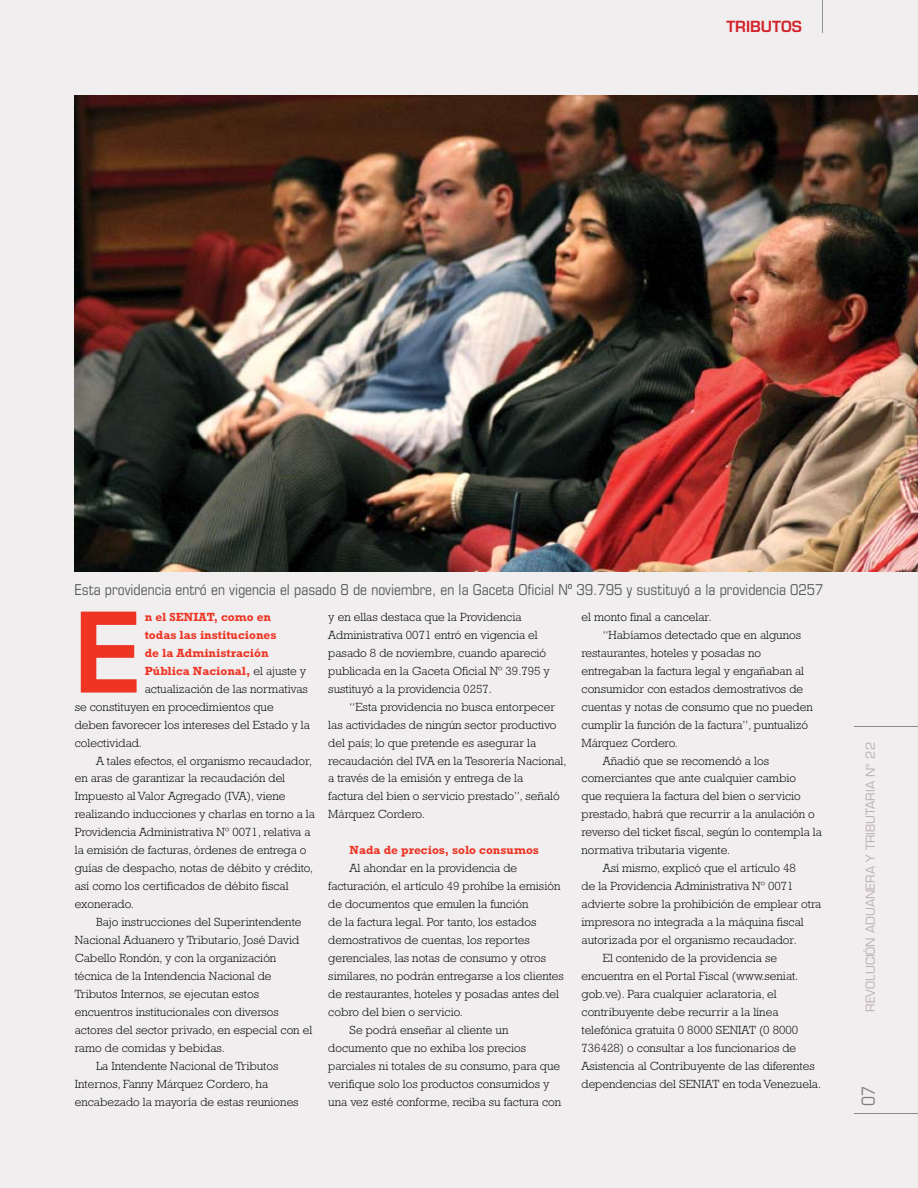
<style>
.page{position:relative;width:918px;height:1188px;background:#f1eef0}
.page>*{position:absolute;margin:0;border:0;box-sizing:border-box;transform-origin:0 0}
.t1{font:600 107.85px "Eurostile LT Std";color:#ee3524}
.t2{font:condensed 18px "Eurostile LT Std";color:#808285}
.t3{font:condensed 15px "Eurostile LT Std";color:#58595b}
.t4{font:600 15px "Eurostile LT Std";color:#d2232a}
.t5{font:300 12px/18px "Rockwell Std";color:#000}
.t6{font:700 12px "Rockwell Std";color:#ee3524}
.t7{font:12px "Eurostile LT Std";color:#bbafb7}
.s1{font-weight:300;color:#000}
</style>
<div class="page">
<div style="left:862px;top:1087px;width:13px;height:18px;background:#f1eef0"></div>
<hr style="left:854px;top:1113px;width:64px;height:1px;background:#8d8d90">
<hr style="left:854px;top:726px;width:64px;height:1px;background:#8d8d90">
<hr style="left:822px;top:0;width:1px;height:32px;background:#939598">
<img style="left:74px;top:96px;width:844px;height:475px">
<p class="t4" style="left:726px;top:20px;width:77px">TRIBUTOS</p>
<p class="t3" style="left:74px;top:583px;width:751px">Esta providencia entró en vigencia el pasado 8 de noviembre, en la Gaceta Oficial Nº 39.795 y sustituyó a la providencia 0257</p>
<p class="t5" style="left:582px;top:609px;width:132px">el monto final a cancelar.</p>
<p class="t5" style="left:603px;top:627px;width:200px">“Habíamos detectado que en algunos</p>
<p class="t5" style="left:582px;top:645px;width:181px">restaurantes, hoteles y posadas no</p>
<p class="t5" style="left:582px;top:663px;width:224px">entregaban la factura legal y engañaban al</p>
<p class="t5" style="left:582px;top:681px;width:223px">consumidor con estados demostrativos de</p>
<p class="t5" style="left:582px;top:699px;width:233px">cuentas y notas de consumo que no pueden</p>
<p class="t5" style="left:582px;top:717px;width:228px">cumplir la función de la factura”, puntualizó</p>
<p class="t5" style="left:582px;top:735px;width:98px">Márquez Cordero.</p>
<p class="t5" style="left:603px;top:753px;width:168px">Añadió que se recomendó a los</p>
<p class="t5" style="left:582px;top:771px;width:216px">comerciantes que ante cualquier cambio</p>
<p class="t5" style="left:582px;top:789px;width:221px">que requiera la factura del bien o servicio</p>
<p class="t5" style="left:582px;top:807px;width:235px">prestado, habrá que recurrir a la anulación o</p>
<p class="t5" style="left:582px;top:825px;width:242px">reverso del ticket fiscal, según lo contempla la</p>
<p class="t5" style="left:582px;top:843px;width:150px">normativa tributaria vigente.</p>
<p class="t5" style="left:603px;top:861px;width:194px">Así mismo, explicó que el artículo 48</p>
<p class="t5" style="left:582px;top:879px;width:214px">de la Providencia Administrativa Nº 0071</p>
<p class="t5" style="left:582px;top:897px;width:241px">advierte sobre la prohibición de emplear otra</p>
<p class="t5" style="left:582px;top:914px;width:224px">impresora no integrada a la máquina fiscal</p>
<p class="t5" style="left:582px;top:932px;width:217px">autorizada por el organismo recaudador.</p>
<p class="t5" style="left:603px;top:950px;width:176px">El contenido de la providencia se</p>
<p class="t5" style="left:582px;top:968px;width:218px">encuentra en el Portal Fiscal (www.seniat.</p>
<p class="t5" style="left:582px;top:986px;width:197px">gob.ve). Para cualquier aclaratoria, el</p>
<p class="t5" style="left:582px;top:1004px;width:198px">contribuyente debe recurrir a la línea</p>
<p class="t5" style="left:582px;top:1022px;width:218px">telefónica gratuita 0 8000 SENIAT (0 8000</p>
<p class="t5" style="left:582px;top:1040px;width:216px">736428) o consultar a los funcionarios de</p>
<p class="t5" style="left:582px;top:1058px;width:235px">Asistencia al Contribuyente de las diferentes</p>
<p class="t5" style="left:582px;top:1076px;width:241px">dependencias del SENIAT en toda Venezuela.</p>
<h1 class="t1" style="left:75px;top:603px;width:68px">E</h1>
<p class="t6" style="left:145px;top:612px;width:128px">n el SENIAT, como en</p>
<p class="t5" style="left:328px;top:609px;width:223px">y en ellas destaca que la Providencia Administrativa 0071 entró en vigencia el pasado 8 de noviembre, cuando apareció publicada en la Gaceta Oficial Nº 39.795 y sustituyó a la providencia 0257.</p>
<p class="t5" style="left:328px;top:699px;width:240px;text-indent:21px">“Esta providencia no busca entorpecer las actividades de ningún sector productivo del país; lo que pretende es asegurar la recaudación del IVA en la Tesorería Nacional, a través de la emisión y entrega de la<br>factura del bien o servicio prestado”, señaló Márquez Cordero.</p>
<p class="t6" style="left:350px;top:846px;width:191px">Nada de precios, solo consumos</p>
<p class="t5" style="left:350px;top:861px;width:169px">Al ahondar en la providencia de</p>
<p class="t5" style="left:328px;top:879px;width:234px">facturación, el artículo 49 prohíbe la emisión</p>
<p class="t5" style="left:328px;top:897px;width:202px">de documentos que emulen la función</p>
<p class="t5" style="left:328px;top:914px;width:210px">de la factura legal. Por tanto, los estados</p>
<p class="t5" style="left:328px;top:932px;width:203px">demostrativos de cuentas, los reportes</p>
<p class="t5" style="left:328px;top:950px;width:219px">gerenciales, las notas de consumo y otros</p>
<p class="t5" style="left:328px;top:968px;width:237px">similares, no podrán entregarse a los clientes</p>
<p class="t5" style="left:328px;top:986px;width:232px">de restaurantes, hoteles y posadas antes del</p>
<p class="t5" style="left:328px;top:1004px;width:136px">cobro del bien o servicio.</p>
<p class="t5" style="left:350px;top:1022px;width:160px">Se podrá enseñar al cliente un</p>
<p class="t5" style="left:328px;top:1040px;width:199px">documento que no exhiba los precios</p>
<p class="t5" style="left:328px;top:1058px;width:233px">parciales ni totales de su consumo, para que</p>
<p class="t5" style="left:328px;top:1076px;width:223px">verifique solo los productos consumidos y</p>
<p class="t5" style="left:328px;top:1094px;width:234px">una vez esté conforme, reciba su factura con</p>
<p class="t6" style="left:145px;top:630px;width:133px">todas las instituciones</p>
<p class="t6" style="left:145px;top:648px;width:125px">de la Administración</p>
<p class="t6" style="left:145px;top:666px;width:163px">Pública Nacional, <span class="s1">el ajuste y</span></p>
<p class="t5" style="left:145px;top:681px;width:165px">actualización de las normativas</p>
<p class="t5" style="left:75px;top:699px;width:200px">se constituyen en procedimientos que</p>
<p class="t5" style="left:75px;top:717px;width:237px">deben favorecer los intereses del Estado y la</p>
<p class="t5" style="left:75px;top:735px;width:69px">colectividad.</p>
<p class="t5" style="left:96px;top:753px;width:218px">A tales efectos, el organismo recaudador,</p>
<p class="t5" style="left:75px;top:771px;width:212px">en aras de garantizar la recaudación del</p>
<p class="t5" style="left:75px;top:789px;width:212px">Impuesto al Valor Agregado (IVA), viene</p>
<p class="t5" style="left:75px;top:807px;width:242px">realizando inducciones y charlas en torno a la</p>
<p class="t5" style="left:75px;top:825px;width:237px">Providencia Administrativa Nº 0071, relativa a</p>
<p class="t5" style="left:75px;top:843px;width:233px">la emisión de facturas, órdenes de entrega o</p>
<p class="t5" style="left:75px;top:861px;width:240px">guías de despacho, notas de débito y crédito,</p>
<p class="t5" style="left:75px;top:879px;width:215px">así como los certificados de débito fiscal</p>
<p class="t5" style="left:75px;top:897px;width:61px">exonerado.</p>
<p class="t5" style="left:96px;top:914px;width:207px">Bajo instrucciones del Superintendente</p>
<p class="t5" style="left:75px;top:932px;width:226px">Nacional Aduanero y Tributario, José David</p>
<p class="t5" style="left:75px;top:950px;width:203px">Cabello Rondón, y con la organización</p>
<p class="t5" style="left:75px;top:968px;width:198px">técnica de la Intendencia Nacional de</p>
<p class="t5" style="left:75px;top:986px;width:186px">Tributos Internos, se ejecutan estos</p>
<p class="t5" style="left:75px;top:1004px;width:206px">encuentros institucionales con diversos</p>
<p class="t5" style="left:75px;top:1022px;width:239px">actores del sector privado, en especial con el</p>
<p class="t5" style="left:75px;top:1040px;width:152px">ramo de comidas y bebidas.</p>
<p class="t5" style="left:96px;top:1058px;width:184px">La Intendente Nacional de Tributos</p>
<p class="t5" style="left:75px;top:1076px;width:195px">Internos, Fanny Márquez Cordero, ha</p>
<p class="t5" style="left:75px;top:1094px;width:225px">encabezado la mayoría de estas reuniones</p>
<p class="t7" style="left:865px;top:1012px;width:271px;rotate:-90deg">REVOLUCIÓN ADUANERA Y TRIBUTARIA N° 22</p>
<h2 class="t2" style="left:860px;top:1106px;width:22px;rotate:-90deg">07</h2>
</div>
